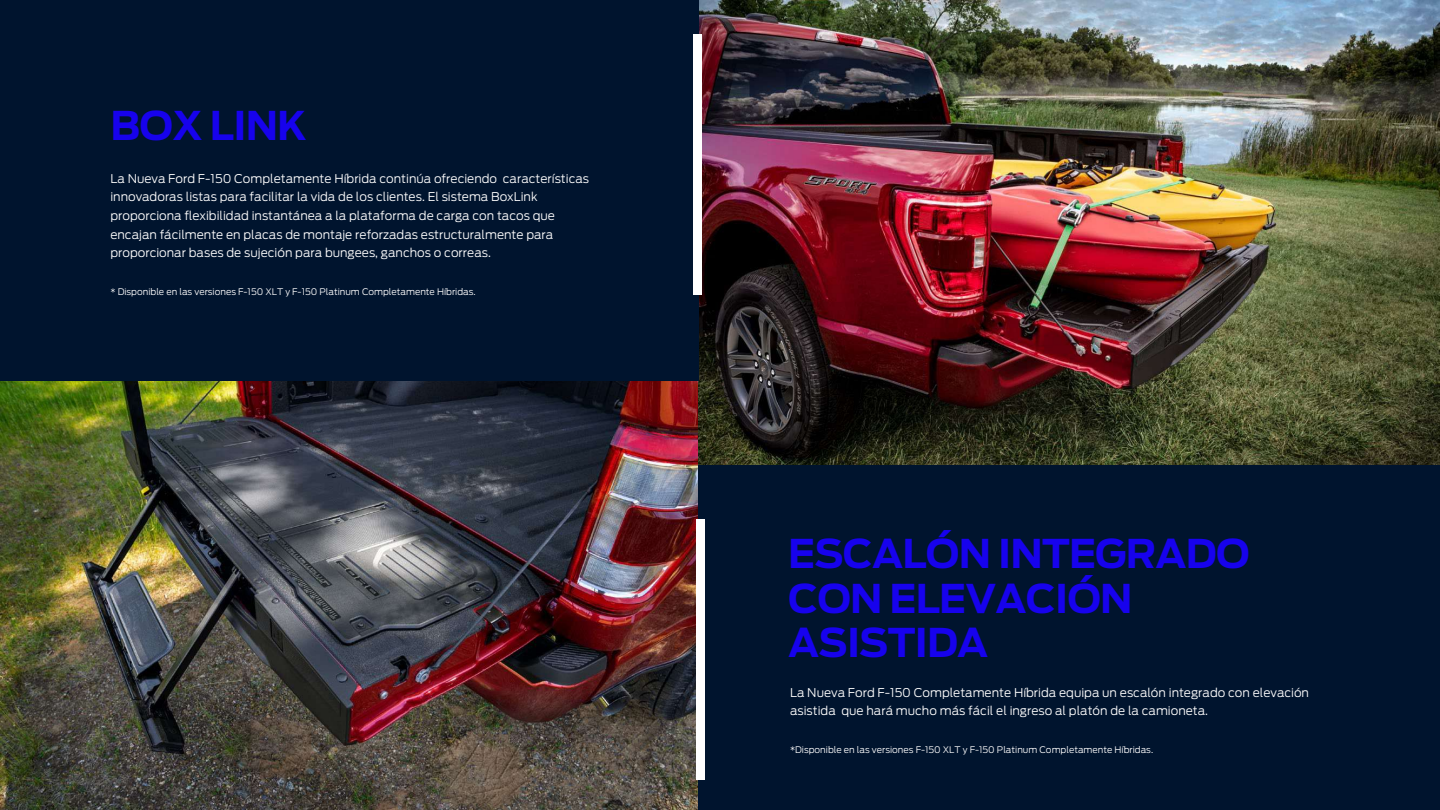
<style>
.page{position:relative;width:1440px;height:810px;background:#fff}
.page>*{position:absolute;margin:0;border:0;box-sizing:border-box;transform-origin:0 0}
.t1{font:700 39.38px/44.5px "Ford Antenna";letter-spacing:-.02em;color:#1702ed}
.t2{font:300 12px/18.8px "Ford Antenna";color:#fff}
.t3{font:300 9px "Ford Antenna";color:#fff}
</style>
<div class="page">
<img style="left:1px;top:380px;width:698px;height:430px">
<img style="left:699px;top:0;width:741px;height:466px">
<div style="left:0;top:0;width:699px;height:380px;background:#00142e"></div>
<div style="left:699px;top:466px;width:741px;height:344px;background:#00142e"></div>
<div style="left:696px;top:519px;width:9px;height:260px;background:#fff"></div>
<div style="left:694px;top:34px;width:8px;height:261px;background:#fff"></div>
<h1 class="t1" style="left:110px;top:99px;width:198px">BOX LINK</h1>
<p class="t2" style="left:110px;top:167px;width:480px">La Nueva Ford F-150 Completamente Híbrida continúa ofreciendo características innovadoras listas para facilitar la vida de los clientes. El sistema BoxLink proporciona flexibilidad instantánea a la plataforma de carga con tacos que encajan fácilmente en placas de montaje reforzadas estructuralmente para proporcionar bases de sujeción para bungees, ganchos o correas.</p>
<p class="t3" style="left:110px;top:284px;width:367px">* Disponible en las versiones F-150 XLT y F-150 Platinum Completamente Híbridas.</p>
<h1 class="t1" style="left:788px;top:528px;width:463px">ESCALÓN INTEGRADO<br>CON ELEVACIÓN<br>ASISTIDA</h1>
<p class="t2" style="left:790px;top:681px;width:521px">La Nueva Ford F-150 Completamente Híbrida equipa un escalón integrado con elevación asistida que hará mucho más fácil el ingreso al platón de la camioneta.</p>
<p class="t3" style="left:790px;top:742px;width:365px">*Disponible en las versiones F-150 XLT y F-150 Platinum Completamente Híbridas.</p>
</div>
